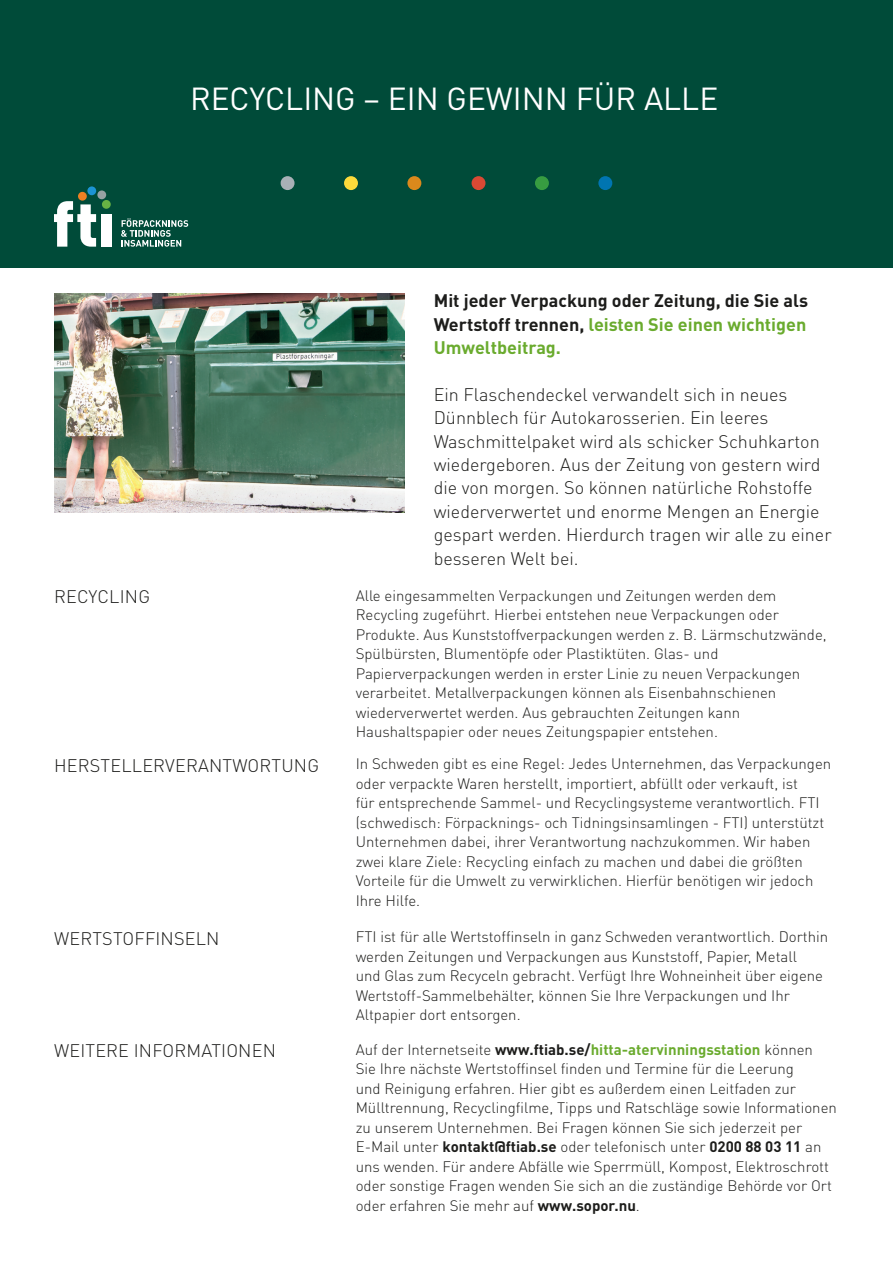
<style>
.page{position:relative;width:893px;height:1263px;background:#fff}
.page>*{position:absolute;margin:0;border:0;box-sizing:border-box;transform-origin:0 0}
.t1{font:31.5px "DIN Pro";color:#fff}
.t2{font:300 18px/23.4px "DIN Pro";color:#1d1d1b}
.t3{font:700 18px/23.4px "DIN Pro";color:#1d1d1b;text-align:justify}
.t4{font:300 15px/19.5px "DIN Pro";color:#1d1d1b}
.s1{color:#6aab2e}
.s2{font-weight:700}
.s3{font-weight:700;color:#6aab2e}
</style>
<div class="page">
<div style="left:0;top:0;width:893px;height:268px;background:#004b39"></div>
<div style="left:407px;top:176px;width:14px;height:14px;background:#db891c;border-radius:7px"></div>
<div style="left:535px;top:176px;width:14px;height:14px;background:#379c41;border-radius:7px"></div>
<div style="left:344px;top:176px;width:14px;height:14px;background:#fcda3b;border-radius:7px"></div>
<div style="left:281px;top:176px;width:14px;height:14px;background:#a8b0b6;border-radius:7px"></div>
<div style="left:472px;top:176px;width:13px;height:14px;background:#d94934;border-radius:7px"></div>
<div style="left:598px;top:176px;width:14px;height:14px;background:#0075b1;border-radius:7px"></div>
<img style="left:54px;top:293px;width:350px;height:219px">
<svg style="left:54px;top:201px;width:42px;height:46px"></svg>
<div style="left:101px;top:214px;width:11px;height:33px;background:#fff"></div>
<div style="left:78px;top:192px;width:9px;height:9px;background:#ed8023;border-radius:50%"></div>
<div style="left:87px;top:186px;width:9px;height:9px;background:#1c94d3;border-radius:50%"></div>
<div style="left:102px;top:200px;width:9px;height:9px;background:#68b244;border-radius:50%"></div>
<div style="left:97px;top:190px;width:9px;height:9px;background:#95a1a3;border-radius:50%"></div>
<svg style="left:121px;top:218px;width:67px;height:29px"></svg>
<p class="t1" style="left:190px;top:74px;width:530px">RECYCLING – EIN GEWINN FÜR ALLE</p>
<p class="t2" style="left:54px;top:584px;width:97px">RECYCLING</p>
<p class="t2" style="left:54px;top:753px;width:267px">HERSTELLERVERANTWORTUNG</p>
<p class="t2" style="left:54px;top:925px;width:167px">WERTSTOFFINSELN</p>
<p class="t2" style="left:54px;top:1038px;width:223px">WEITERE INFORMATIONEN</p>
<p class="t3" style="left:434px;top:288px;width:376px">Mit jeder Verpackung oder Zeitung, die Sie als Wertstoff trennen, <span class="s1">leisten Sie einen wichtigen Umweltbeitrag.</span></p>
<p class="t2" style="left:434px;top:382px;width:399px">Ein Flaschendeckel verwandelt sich in neues Dünnblech für Autokarosserien. Ein leeres Waschmittelpaket wird als schicker Schuhkarton wiedergeboren. Aus der Zeitung von gestern wird die von morgen. So können natürliche Rohstoffe wiederverwertet und enorme Mengen an Energie gespart werden. Hierdurch tragen wir alle zu einer besseren Welt bei.</p>
<p class="t4" style="left:356px;top:585px;width:473px">Alle eingesammelten Verpackungen und Zeitungen werden dem Recycling zugeführt. Hierbei entstehen neue Verpackungen oder Produkte. Aus Kunststoffverpackungen werden z. B. Lärmschutzwände, Spülbürsten, Blumentöpfe oder Plastiktüten. Glas- und Papierverpackungen werden in erster Linie zu neuen Verpackungen verarbeitet. Metallverpackungen können als Eisenbahnschienen wiederverwertet werden. Aus gebrauchten Zeitungen kann Haushaltspapier oder neues Zeitungspapier entstehen.</p>
<p class="t4" style="left:356px;top:754px;width:477px">In Schweden gibt es eine Regel: Jedes Unternehmen, das Verpackungen oder verpackte Waren herstellt, importiert, abfüllt oder verkauft, ist<br>für entsprechende Sammel- und Recyclingsysteme verantwortlich. FTI (schwedisch: Förpacknings- och Tidningsinsamlingen - FTI) unterstützt Unternehmen dabei, ihrer Verantwortung nachzukommen. Wir haben zwei klare Ziele: Recycling einfach zu machen und dabei die größten Vorteile für die Umwelt zu verwirklichen. Hierfür benötigen wir jedoch Ihre Hilfe.</p>
<p class="t4" style="left:356px;top:926px;width:474px">FTI ist für alle Wertstoffinseln in ganz Schweden verantwortlich. Dorthin werden Zeitungen und Verpackungen aus Kunststoff, Papier, Metall<br>und Glas zum Recyceln gebracht. Verfügt Ihre Wohneinheit über eigene Wertstoff-Sammelbehälter, können Sie Ihre Verpackungen und Ihr Altpapier dort entsorgen.</p>
<p class="t4" style="left:356px;top:1039px;width:483px">Auf der Internetseite <span class="s2">www.ftiab.se/</span><span class="s3">hitta-atervinningsstation</span> können Sie Ihre nächste Wertstoffinsel finden und Termine für die Leerung<br>und Reinigung erfahren. Hier gibt es außerdem einen Leitfaden zur Mülltrennung, Recyclingfilme, Tipps und Ratschläge sowie Informationen zu unserem Unternehmen. Bei Fragen können Sie sich jederzeit per E-Mail unter <span class="s2">kontakt@ftiab.se</span> oder telefonisch unter <span class="s2">0200 88 03 11</span> an uns wenden. Für andere Abfälle wie Sperrmüll, Kompost, Elektroschrott oder sonstige Fragen wenden Sie sich an die zuständige Behörde vor Ort oder erfahren Sie mehr auf <span class="s2">www.sopor.nu</span>.</p>
</div>
